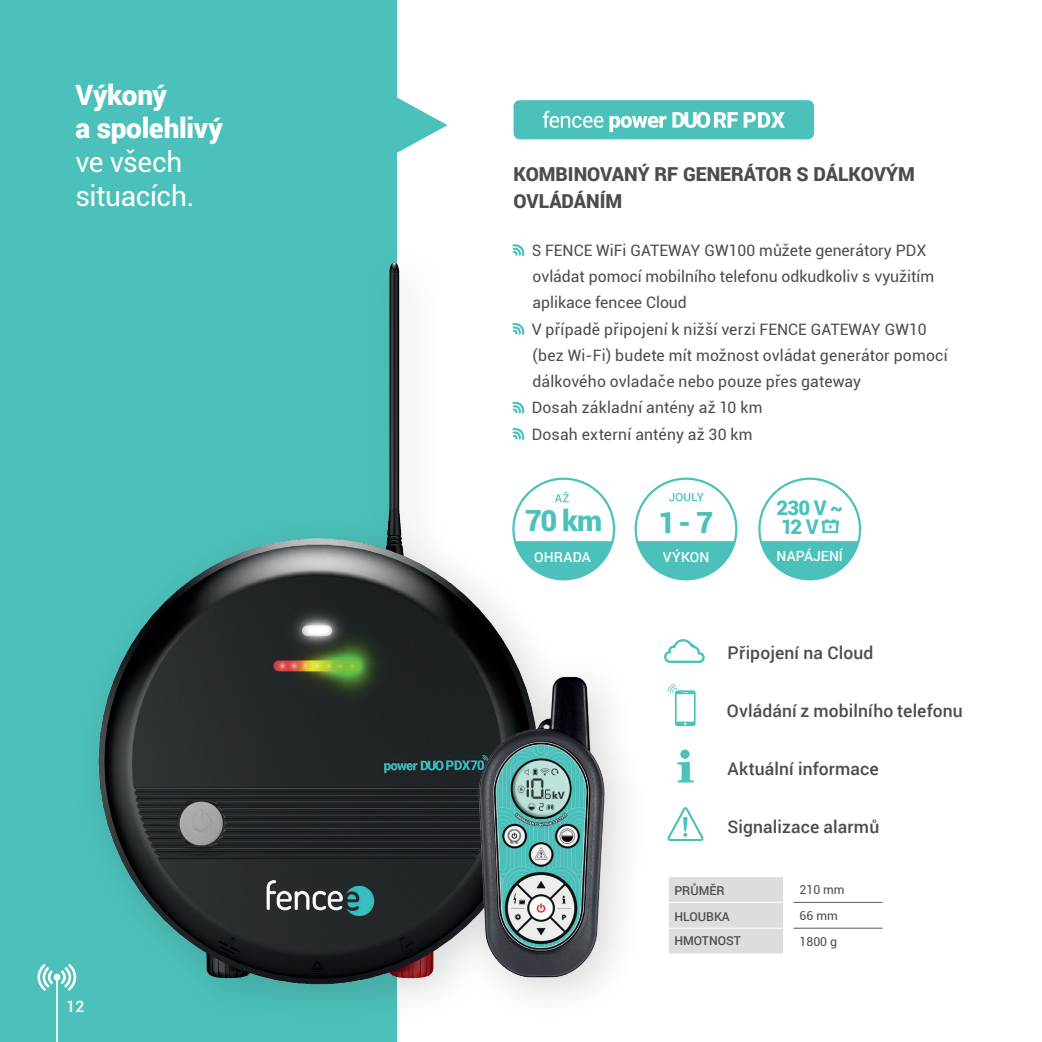
<style>
.page{position:relative;width:1042px;height:1042px;background:#fff}
.page>*{position:absolute;margin:0;border:0;box-sizing:border-box;transform-origin:0 0}
.t1{font:900 29.22px "Roboto";color:#4cc1bb}
.t2{font:900 28px "Roboto";letter-spacing:-.01em;color:#fff}
.t3{font:28px "Roboto";letter-spacing:-.015em;color:#fff}
.t4{font:900 20.3px "Roboto";color:#4cc1bb}
.t5{font:900 19.25px/26.2px "Roboto";color:#4b4c4d}
.t6{font:500 17.5px "Roboto";letter-spacing:.01em;color:#4b4c4d}
.t7{font:15.75px "Roboto";color:#4b4c4d}
.t8{font:500 15.75px "Roboto";color:#fff}
.t9{font:500 14px "Roboto";letter-spacing:.005em;color:#fff}
.t10{font:500 12.25px "Roboto";color:#4b4c4d}
.t11{font:12.25px "Roboto";color:#4b4c4d}
</style>
<div class="page">
<div style="left:0;top:0;width:397px;height:1042px;background:#4cc1bb"></div>
<div style="left:68px;top:236px;width:583px;height:795px;background:#231f20;opacity:.19"></div>
<img style="left:94px;top:244px;width:450px;height:757px">
<img style="left:475px;top:673px;width:139px;height:310px">
<div style="left:513px;top:100px;width:301px;height:39px;background:#4cc1bb;border-radius:6px"></div>
<svg style="left:543px;top:111px;width:242px;height:21px"></svg>
<svg style="left:512px;top:244px;width:12px;height:19px"></svg>
<svg style="left:512px;top:323px;width:12px;height:19px"></svg>
<svg style="left:512px;top:401px;width:12px;height:19px"></svg>
<svg style="left:512px;top:428px;width:12px;height:19px"></svg>
<div style="left:512px;top:477px;width:103px;height:103px;border:2px solid #4cc1bb;border-radius:50%"></div>
<svg style="left:514px;top:541px;width:99px;height:38px"></svg>
<svg style="left:555px;top:492px;width:14px;height:10px"></svg>
<div style="left:634px;top:477px;width:103px;height:103px;border:2px solid #4cc1bb;border-radius:50%"></div>
<svg style="left:636px;top:541px;width:99px;height:38px"></svg>
<svg style="left:669px;top:493px;width:35px;height:8px"></svg>
<div style="left:758px;top:477px;width:103px;height:103px;border:2px solid #4cc1bb;border-radius:50%"></div>
<svg style="left:822px;top:520px;width:16px;height:13px"></svg>
<svg style="left:760px;top:541px;width:99px;height:38px"></svg>
<svg style="left:397px;top:97px;width:50px;height:56px"></svg>
<svg style="left:677px;top:762px;width:16px;height:20px"></svg>
<div style="left:680px;top:749px;width:9px;height:10px;background:#4cc1bb;border-radius:50%"></div>
<svg style="left:667px;top:807px;width:37px;height:34px"></svg>
<svg style="left:664px;top:639px;width:41px;height:24px"></svg>
<div style="left:669px;top:877px;width:114px;height:76px;background:#dcdddd"></div>
<hr style="left:793px;top:902px;width:89px;height:1px;background:#575b5d">
<hr style="left:793px;top:928px;width:89px;height:1px;background:#575b5d">
<hr style="left:668px;top:902px;width:116px;height:1px;background:#fff">
<hr style="left:668px;top:928px;width:116px;height:1px;background:#fff">
<svg style="left:668px;top:684px;width:27px;height:42px"></svg>
<svg style="left:37px;top:963px;width:39px;height:79px"></svg>
<p class="t2" style="left:75px;top:75px;width:93px">Výkoný</p>
<p class="t2" style="left:75px;top:109px;width:149px">a spolehlivý</p>
<p class="t3" style="left:75px;top:142px;width:108px">ve všech</p>
<p class="t3" style="left:75px;top:176px;width:120px">situacích.</p>
<p class="t8" style="left:66px;top:995px;width:20px">12</p>
<p class="t5" style="left:513px;top:161px;width:403px">KOMBINOVANÝ RF GENERÁTOR S DÁLKOVÝM<br>OVLÁDÁNÍM</p>
<p class="t7" style="left:532px;top:239px;width:396px">S FENCE WiFi GATEWAY GW100 můžete generátory PDX</p>
<p class="t7" style="left:532px;top:265px;width:403px">ovládat pomocí mobilního telefonu odkudkoliv s využitím</p>
<p class="t7" style="left:532px;top:292px;width:156px">aplikace fencee Cloud</p>
<p class="t7" style="left:532px;top:318px;width:396px">V případě připojení k nižší verzi FENCE GATEWAY GW10</p>
<p class="t7" style="left:532px;top:344px;width:417px">(bez Wi-Fi) budete mít možnost ovládat generátor pomocí</p>
<p class="t7" style="left:532px;top:370px;width:330px">dálkového ovladače nebo pouze přes gateway</p>
<p class="t7" style="left:532px;top:397px;width:232px">Dosah základní antény až 10 km</p>
<p class="t7" style="left:532px;top:423px;width:222px">Dosah externí antény až 30 km</p>
<p class="t1" style="left:525px;top:500px;width:79px">70 km</p>
<p class="t9" style="left:534px;top:547px;width:58px">OHRADA</p>
<p class="t1" style="left:659px;top:501px;width:56px">1 - 7</p>
<p class="t9" style="left:663px;top:547px;width:48px">VÝKON</p>
<p class="t4" style="left:776px;top:493px;width:68px">230 V ~</p>
<p class="t4" style="left:781px;top:512px;width:39px">12 V</p>
<p class="t9" style="left:776px;top:546px;width:68px">NAPÁJENÍ</p>
<p class="t6" style="left:727px;top:641px;width:147px">Připojení na Cloud</p>
<p class="t6" style="left:727px;top:698px;width:237px">Ovládání z mobilního telefonu</p>
<p class="t6" style="left:727px;top:756px;width:153px">Aktuální informace</p>
<p class="t6" style="left:727px;top:814px;width:153px">Signalizace alarmů</p>
<p class="t10" style="left:674px;top:882px;width:52px">PRŮMĚR</p>
<p class="t11" style="left:799px;top:881px;width:47px">210 mm</p>
<p class="t10" style="left:674px;top:908px;width:57px">HLOUBKA</p>
<p class="t11" style="left:799px;top:907px;width:40px">66 mm</p>
<p class="t10" style="left:674px;top:932px;width:68px">HMOTNOST</p>
<p class="t11" style="left:799px;top:933px;width:39px">1800 g</p>
</div>
